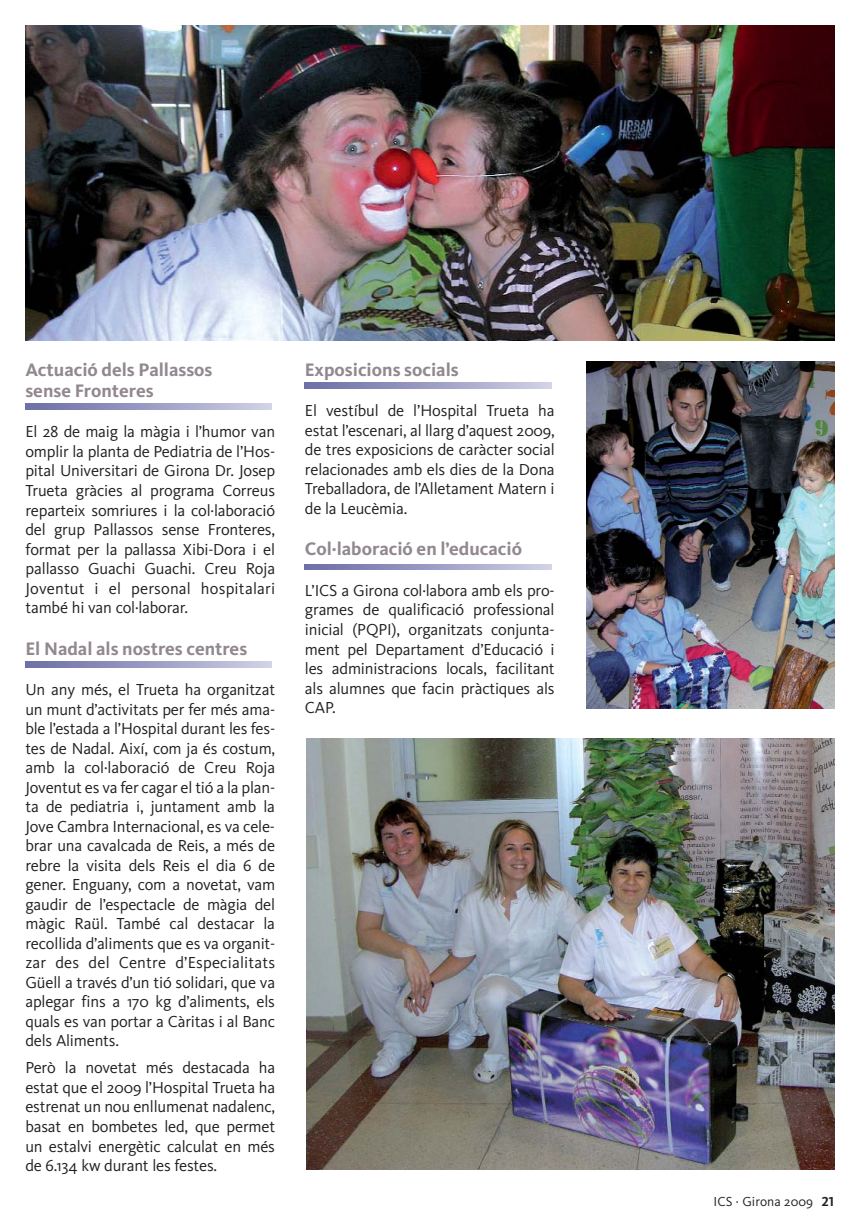
<style>
.page{position:relative;width:859px;height:1230px;background:#fff}
.page>*{position:absolute;margin:0;border:0;box-sizing:border-box;transform-origin:0 0}
.t1{font:700 18.75px/21px "Kievit";color:#928890}
.t2{font:16.5px/19.5px "Kievit";letter-spacing:-.01em;color:#231f20;text-align:justify}
.t3{font:13.5px "Kievit";letter-spacing:.005em;color:#231f20}
.s1{font-family:"Kievit Bold SC"}
</style>
<div class="page">
<svg style="left:305px;top:564px;width:246px;height:5px"></svg>
<svg style="left:25px;top:661px;width:246px;height:6px"></svg>
<svg style="left:25px;top:404px;width:246px;height:5px"></svg>
<svg style="left:305px;top:383px;width:246px;height:5px"></svg>
<img style="left:25px;top:26px;width:808px;height:314px">
<img style="left:306px;top:738px;width:527px;height:431px">
<img style="left:586px;top:362px;width:247px;height:346px">
<p class="t1" style="left:25px;top:361px;width:188px">Actuació dels Pallassos sense Fronteres</p>
<p class="t2" style="left:25px;top:423px;width:251px">El 28 de maig la màgia i l’humor van omplir la planta de Pediatria de l’Hos&shy;pital Universitari de Girona Dr. Josep Trueta gràcies al programa Correus reparteix somriures i la col·laboració del grup Pallassos sense Fronteres, format per la pallassa Xibi-Dora i el pallasso Guachi Guachi. Creu Roja Joventut i el personal hospitalari també hi van col·laborar.</p>
<p class="t1" style="left:25px;top:639px;width:223px">El Nadal als nostres centres</p>
<p class="t2" style="left:25px;top:681px;width:251px">Un any més, el Trueta ha organitzat un munt d’activitats per fer més ama&shy;ble l’estada a l’Hospital durant les fes&shy;tes de Nadal. Així, com ja és costum, amb la col·laboració de Creu Roja Joventut es va fer cagar el tió a la plan&shy;ta de pediatria i, juntament amb la Jove Cambra Internacional, es va cele&shy;brar una cavalcada de Reis, a més de rebre la visita dels Reis el dia 6 de gener. Enguany, com a novetat, vam gaudir de l’espectacle de màgia del màgic Raül. També cal destacar la recollida d’aliments que es va organit&shy;zar des del Centre d’Especialitats Güell a través d’un tió solidari, que va aplegar fins a 170 kg d’aliments, els quals es van portar a Càritas i al Banc dels Aliments.</p>
<p class="t2" style="left:25px;top:1059px;width:251px">Però la novetat més destacada ha estat que el 2009 l’Hospital Trueta ha estrenat un nou enllumenat nadalenc, basat en bombetes led, que permet un estalvi energètic calculat en més de 6.134 kw durant les festes.</p>
<p class="t1" style="left:305px;top:361px;width:155px">Exposicions socials</p>
<p class="t2" style="left:305px;top:402px;width:251px">El vestíbul de l’Hospital Trueta ha estat l’escenari, al llarg d’aquest 2009, de tres exposicions de caràcter social relacionades amb els dies de la Dona Treballadora, de l’Alletament Matern i de la Leucèmia.</p>
<p class="t1" style="left:305px;top:540px;width:218px">Col·laboració en l’educació</p>
<p class="t2" style="left:305px;top:582px;width:251px">L’ICS a Girona col·labora amb els pro&shy;grames de qualificació professional inicial (PQPI), organitzats conjunta&shy;ment pel Departament d’Educació i les administracions locals, facilitant als alumnes que facin pràctiques als CAP.</p>
<p class="t3" style="left:713px;top:1195px;width:122px">ICS · Girona 2009 <span class="s1">21</span></p>
</div>
